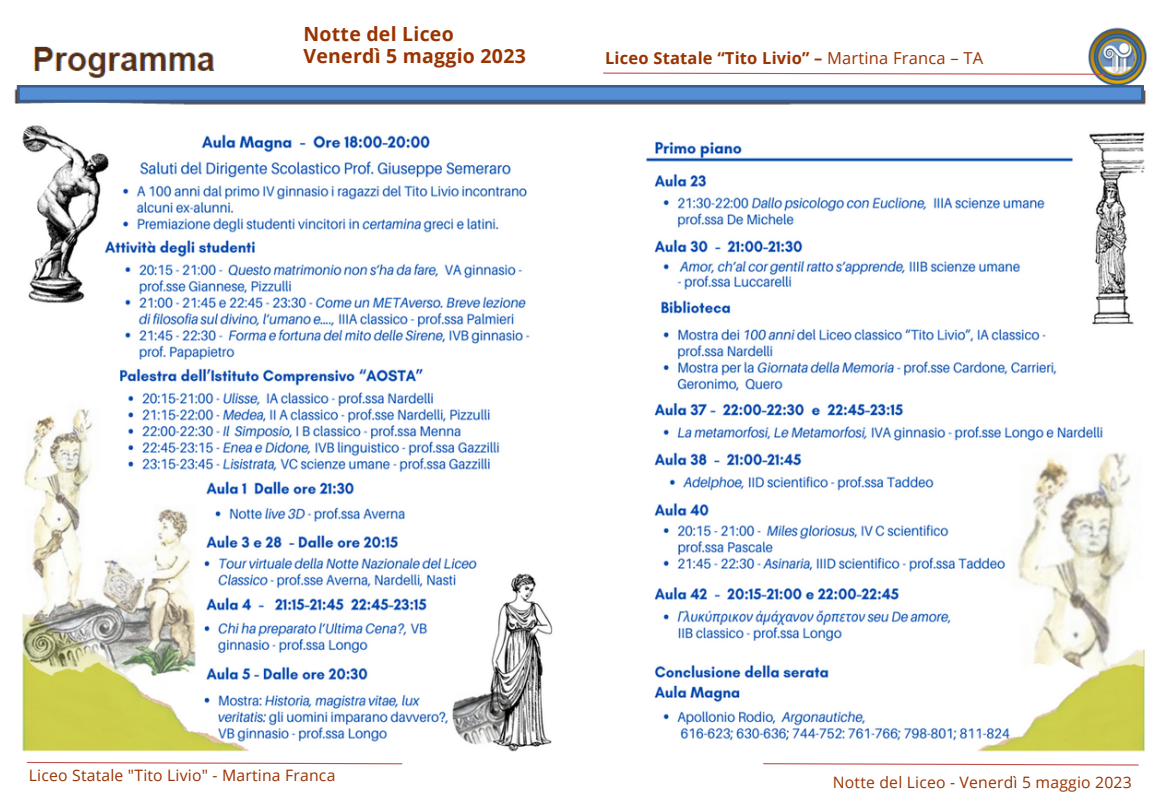
<style>
.page{position:relative;width:1170px;height:810px;background:#fff}
.page>*{position:absolute;margin:0;border:0;box-sizing:border-box;transform-origin:0 0}
.t1{font:700 19.5px "Open Sans";letter-spacing:.015em;color:#930}
.t2{font:700 16.5px "Open Sans";letter-spacing:.015em;color:#930}
.t3{font:15.75px "Open Sans";letter-spacing:.015em;color:#930}
.s1{font-weight:400}
</style>
<div class="page">
<img style="left:34px;top:46px;width:181px;height:32px">
<img style="left:14px;top:85px;width:1132px;height:20px">
<svg style="left:26px;top:761px;width:377px;height:4px"></svg>
<svg style="left:763px;top:763px;width:376px;height:3px"></svg>
<svg style="left:17px;top:85px;width:1127px;height:18px;background:#4c7dbb"></svg>
<img style="left:1075px;top:27px;width:72px;height:66px">
<svg style="left:603px;top:72px;width:502px;height:3px"></svg>
<img style="left:22px;top:125px;width:1123px;height:627px">
<p class="t1" style="left:304px;top:20px;width:152px">Notte del Liceo</p>
<p class="t1" style="left:304px;top:42px;width:224px">Venerdì 5 maggio 2023</p>
<p class="t2" style="left:605px;top:46px;width:380px">Liceo Statale “Tito Livio” – <span class="s1">Martina Franca – TA</span></p>
<p class="t3" style="left:29px;top:764px;width:308px">Liceo Statale "Tito Livio" - Martina Franca</p>
<p class="t3" style="left:833px;top:771px;width:300px">Notte del Liceo - Venerdì 5 maggio 2023</p>
</div>
